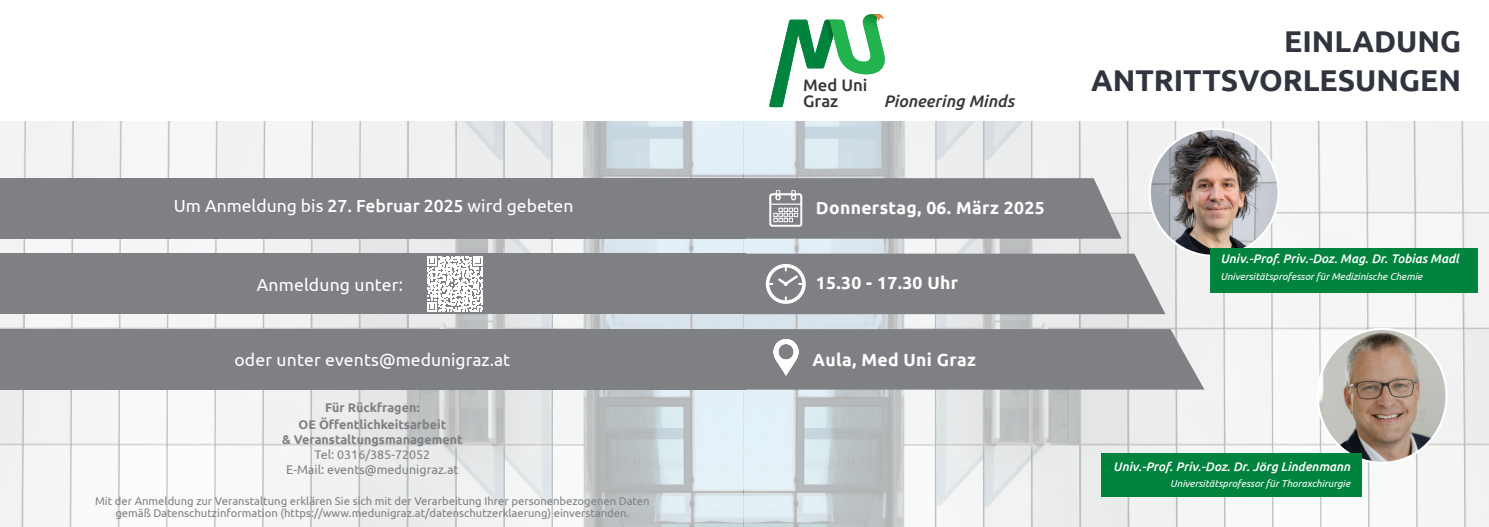
<style>
.page{position:relative;width:1489px;height:527px;background:#fff}
.page>*{position:absolute;margin:0;border:0;box-sizing:border-box;transform-origin:0 0}
.t1{font:700 30px "Ubuntu";color:#30343e}
.t2{font:17.5px "Ubuntu";color:#fff}
.t3{font:700 17.5px "Ubuntu";letter-spacing:.02em;color:#fff}
.t4{font:italic 500 16.5px "Ubuntu";color:#363536}
.t5{font:500 16.5px/15.4px "Ubuntu";color:#363536}
.t6{font:italic 500 12.5px "Ubuntu";color:#fff}
.t7{font:700 12.5px/15px "Ubuntu";color:#7f8084;text-align:center}
.t8{font:12.5px "Ubuntu";color:#7f8084}
.t9{font:11.25px/11.2px "Ubuntu";color:#7f8084;text-align:center}
.t10{font:italic 10px "Ubuntu";color:#fff}
.s1{font-weight:500}
</style>
<div class="page">
<img style="left:743px;top:121px;width:745px;height:405px">
<svg style="left:769px;top:14px;width:116px;height:93px"></svg>
<div style="left:745px;top:329px;width:459px;height:60px;background:#7f8084"></div>
<svg style="left:745px;top:178px;width:376px;height:60px;background:#86878b"></svg>
<div style="left:745px;top:253px;width:420px;height:61px;background:#7f8084"></div>
<img style="left:760px;top:331px;width:51px;height:52px">
<svg style="left:0;top:121px;width:743px;height:405px;fill:#f0f1f1"></svg>
<img style="left:1149px;top:129px;width:129px;height:127px">
<img style="left:1317px;top:328px;width:129px;height:134px">
<div style="left:0;top:178px;width:745px;height:60px;background:#7f8084"></div>
<div style="left:0;top:253px;width:745px;height:61px;background:#7f8084"></div>
<div style="left:0;top:329px;width:745px;height:60px;background:#7f8084"></div>
<svg style="left:427px;top:256px;width:55px;height:55px"></svg>
<div style="left:1209px;top:248px;width:268px;height:44px;background:#00833d"></div>
<div style="left:1101px;top:452px;width:260px;height:44px;background:#00833d"></div>
<p class="t2" style="left:174px;top:195px;width:401px">Um Anmeldung bis <span class="s1">27. Februar 2025</span> wird gebeten</p>
<p class="t2" style="left:257px;top:274px;width:148px">Anmeldung unter:</p>
<p class="t2" style="left:234px;top:349px;width:277px">oder unter events@medunigraz.at</p>
<p class="t7" style="left:325px;top:399px;width:96px">Für Rückfragen:</p>
<p class="t7" style="left:282px;top:417px;width:182px">OE Öffentlichkeitsarbeit<br>&amp; Veranstaltungsmanagement</p>
<p class="t8" style="left:314px;top:447px;width:117px">Tel: 0316/385-72052</p>
<p class="t8" style="left:286px;top:462px;width:174px">E-Mail: events@medunigraz.at</p>
<p class="t9" style="left:95px;top:495px;width:556px">Mit der Anmeldung zur Veranstaltung erklären Sie sich mit der Verarbeitung Ihrer personenbezogenen Daten gemäß Datenschutzinformation (https://www.medunigraz.at/datenschutzerklaerung) einverstanden.</p>
<p class="t5" style="left:803px;top:80px;width:66px">Med Uni<br>Graz</p>
<p class="t4" style="left:883px;top:90px;width:132px">Pioneering Minds</p>
<p class="t3" style="left:815px;top:197px;width:230px">Donnerstag, 06. März 2025</p>
<p class="t3" style="left:815px;top:272px;width:144px">15.30 - 17.30 Uhr</p>
<p class="t3" style="left:812px;top:349px;width:165px">Aula, Med Uni Graz</p>
<p class="t1" style="left:1284px;top:23px;width:178px">EINLADUNG</p>
<p class="t1" style="left:1090px;top:62px;width:371px">ANTRITTSVORLESUNGEN</p>
<p class="t6" style="left:1220px;top:251px;width:240px">Univ.-Prof. Priv.-Doz. Mag. Dr. Tobias Madl</p>
<p class="t10" style="left:1220px;top:270px;width:203px">Universitätsprofessor für Medizinische Chemie</p>
<p class="t6" style="left:1113px;top:458px;width:238px">Univ.-Prof. Priv.-Doz. Dr. Jörg Lindenmann</p>
<p class="t10" style="left:1170px;top:477px;width:182px">Universitätsprofessor für Thoraxchirurgie</p>
</div>
